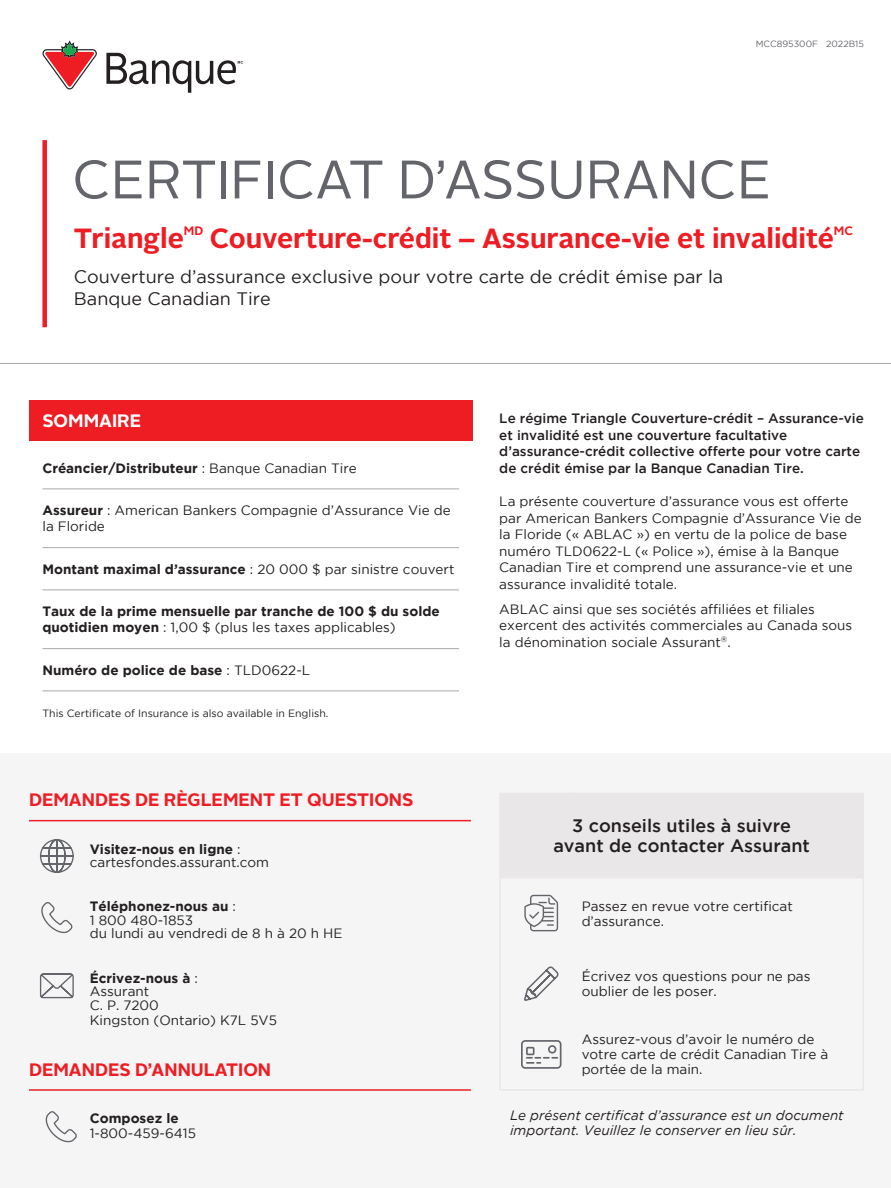
<style>
.page{position:relative;width:891px;height:1188px;background:#fff}
.page>*{position:absolute;margin:0;border:0;box-sizing:border-box;transform-origin:0 0}
.t1{font:54px "Alright Sans";color:#64656a}
.t2{font:700 27.75px "Alright Sans";color:#ee1d23}
.t3{font:18px/21.6px "Gotham";color:#231f20}
.t4{font:700 18px "Alright Sans";color:#ee1d23}
.t5{font:500 18px/19.5px "Gotham";color:#231f20;text-align:center}
.t6{font:700 18px "Alright Sans";color:#fff}
.t7{font:13.5px/16.5px "Gotham";color:#231f20}
.t8{font:700 13.5px/16.5px "Gotham";color:#231f20}
.t9{font:500 13.5px/16.5px "Gotham";color:#231f20}
.t10{font:italic 13.5px/15px "Gotham";color:#231f20}
.t11{font:700 12.3px "Alright Sans";color:#ee1d23}
.t12{font:10.5px "Gotham";color:#231f20}
.t13{font:9px "Gotham";color:#64656a}
.s1{font-weight:400}
.s2{font-weight:700}
</style>
<div class="page">
<svg style="left:42px;top:40px;width:55px;height:49px"></svg>
<svg style="left:106px;top:53px;width:137px;height:40px"></svg>
<div style="left:42px;top:140px;width:5px;height:187px;background:#ee1d23"></div>
<div style="left:29px;top:400px;width:443px;height:41px;background:#ee1d23"></div>
<hr style="left:42px;top:489px;width:417px;height:1px;background:#a8a9ad">
<hr style="left:42px;top:547px;width:417px;height:1px;background:#a8a9ad">
<hr style="left:42px;top:590px;width:417px;height:1px;background:#a8a9ad">
<hr style="left:42px;top:648px;width:417px;height:1px;background:#a8a9ad">
<hr style="left:42px;top:691px;width:417px;height:1px;background:#a8a9ad">
<div style="left:0;top:754px;width:891px;height:434px;background:#f5f5f6"></div>
<hr style="left:29px;top:820px;width:442px;height:1px;background:#ee1d23">
<svg style="left:41px;top:902px;width:32px;height:32px"></svg>
<svg style="left:39px;top:839px;width:35px;height:34px"></svg>
<svg style="left:39px;top:973px;width:35px;height:26px"></svg>
<hr style="left:29px;top:1089px;width:442px;height:2px;background:#ee1d23">
<svg style="left:45px;top:1111px;width:32px;height:32px"></svg>
<div style="left:500px;top:793px;width:363px;height:85px;background:#e9e7e8"></div>
<hr style="left:499px;top:793px;width:76px;height:1px;background:#e9e7e8">
<hr style="left:575px;top:793px;width:289px;height:1px;background:#e9e7e8">
<hr style="left:862px;top:794px;width:2px;height:83px;background:#e9e7e8">
<hr style="left:499px;top:877px;width:76px;height:1px;background:#e9e7e8">
<hr style="left:575px;top:877px;width:289px;height:1px;background:#e9e7e8">
<hr style="left:862px;top:878px;width:2px;height:70px;background:#e9e7e8">
<hr style="left:862px;top:948px;width:2px;height:71px;background:#e9e7e8">
<hr style="left:862px;top:1019px;width:2px;height:70px;background:#e9e7e8">
<hr style="left:499px;top:1089px;width:76px;height:1px;background:#e9e7e8">
<hr style="left:575px;top:1089px;width:289px;height:1px;background:#e9e7e8">
<hr style="left:499px;top:794px;width:2px;height:83px;background:#e9e7e8">
<hr style="left:499px;top:878px;width:2px;height:70px;background:#e9e7e8">
<hr style="left:499px;top:948px;width:2px;height:71px;background:#e9e7e8">
<hr style="left:499px;top:1019px;width:2px;height:70px;background:#e9e7e8">
<svg style="left:524px;top:895px;width:34px;height:36px"></svg>
<svg style="left:524px;top:966px;width:35px;height:35px"></svg>
<svg style="left:521px;top:1040px;width:41px;height:29px"></svg>
<hr style="left:0;top:363px;width:891px;height:1px;background:#a8a9ad">
<p class="t13" style="left:756px;top:39px;width:110px">MCC895300F 2022B15</p>
<h1 class="t1" style="left:72px;top:143px;width:700px">CERTIFICAT D’ASSURANCE</h1>
<h2 class="t2" style="left:74px;top:219px;width:111px">Triangle</h2>
<h2 class="t11" style="left:184px;top:222px;width:21px">MD</h2>
<h2 class="t2" style="left:210px;top:219px;width:625px">Couverture-crédit – Assurance-vie et invalidité</h2>
<h2 class="t11" style="left:834px;top:222px;width:21px">MC</h2>
<p class="t3" style="left:74px;top:266px;width:651px">Couverture d’assurance exclusive pour votre carte de crédit émise par la<br>Banque Canadian Tire</p>
<h1 class="t6" style="left:42px;top:408px;width:100px">SOMMAIRE</h1>
<p class="t8" style="left:42px;top:459px;width:316px">Créancier/Distributeur <span class="s1">: Banque Canadian Tire</span></p>
<p class="t7" style="left:42px;top:502px;width:410px"><span class="s2">Assureur</span> : American Bankers Compagnie d’Assurance Vie de la Floride</p>
<p class="t8" style="left:42px;top:560px;width:414px">Montant maximal d’assurance <span class="s1">: 20 000 $ par sinistre couvert</span></p>
<p class="t8" style="left:42px;top:603px;width:399px">Taux de la prime mensuelle par tranche de 100 $ du solde quotidien moyen <span class="s1">: 1,00 $ (plus les taxes applicables)</span></p>
<p class="t8" style="left:42px;top:661px;width:269px">Numéro de police de base <span class="s1">: TLD0622-L</span></p>
<p class="t12" style="left:42px;top:707px;width:287px">This Certificate of Insurance is also available in English.</p>
<h1 class="t4" style="left:29px;top:787px;width:386px">DEMANDES DE RÈGLEMENT ET QUESTIONS</h1>
<p class="t8" style="left:90px;top:840px;width:152px">Visitez-nous en ligne <span class="s1">:</span></p>
<p class="t7" style="left:90px;top:854px;width:181px">cartesfondes.assurant.com</p>
<p class="t8" style="left:90px;top:900px;width:148px;line-height:13.5px">Téléphonez-nous au <span class="s1">:<br>1 800 480-1853</span></p>
<p class="t7" style="left:90px;top:925px;width:254px">du lundi au vendredi de 8 h à 20 h HE</p>
<p class="t8" style="left:90px;top:969px;width:110px">Écrivez-nous à <span class="s1">:</span></p>
<p class="t7" style="left:90px;top:983px;width:61px">Assurant</p>
<p class="t7" style="left:90px;top:996px;width:71px">C. P. 7200</p>
<p class="t7" style="left:90px;top:1011px;width:189px">Kingston (Ontario) K7L 5V5</p>
<h1 class="t4" style="left:29px;top:1057px;width:244px">DEMANDES D’ANNULATION</h1>
<p class="t7" style="left:90px;top:1111px;width:108px;line-height:15px"><span class="s2">Composez le<br></span>1-800-459-6415</p>
<p class="t9" style="left:499px;top:410px;width:366px">Le régime Triangle Couverture-crédit – Assurance-vie et invalidité est une couverture facultative d’assurance-crédit collective offerte pour votre carte de crédit émise par la Banque Canadian Tire.</p>
<p class="t7" style="left:499px;top:493px;width:364px">La présente couverture d’assurance vous est offerte par American Bankers Compagnie d’Assurance Vie de la Floride (« ABLAC ») en vertu de la police de base numéro TLD0622-L (« Police »), émise à la Banque Canadian Tire et comprend une assurance-vie et une assurance invalidité totale.</p>
<p class="t7" style="left:499px;top:600px;width:355px">ABLAC ainsi que ses sociétés affiliées et filiales exercent des activités commerciales au Canada sous la dénomination sociale Assurant<sup>®</sup>.</p>
<h1 class="t5" style="left:553px;top:816px;width:258px">3 conseils utiles à suivre avant de contacter Assurant</h1>
<p class="t7" style="left:582px;top:898px;width:213px;line-height:15px">Passez en revue votre certificat d’assurance.</p>
<p class="t7" style="left:582px;top:969px;width:230px;line-height:15px">Écrivez vos questions pour ne pas oublier de les poser.</p>
<p class="t7" style="left:582px;top:1032px;width:248px;line-height:15px">Assurez-vous d’avoir le numéro de votre carte de crédit Canadian Tire à portée de la main.</p>
<p class="t10" style="left:510px;top:1108px;width:335px">Le présent certificat d’assurance est un document important. Veuillez le conserver en lieu sûr.</p>
</div>
